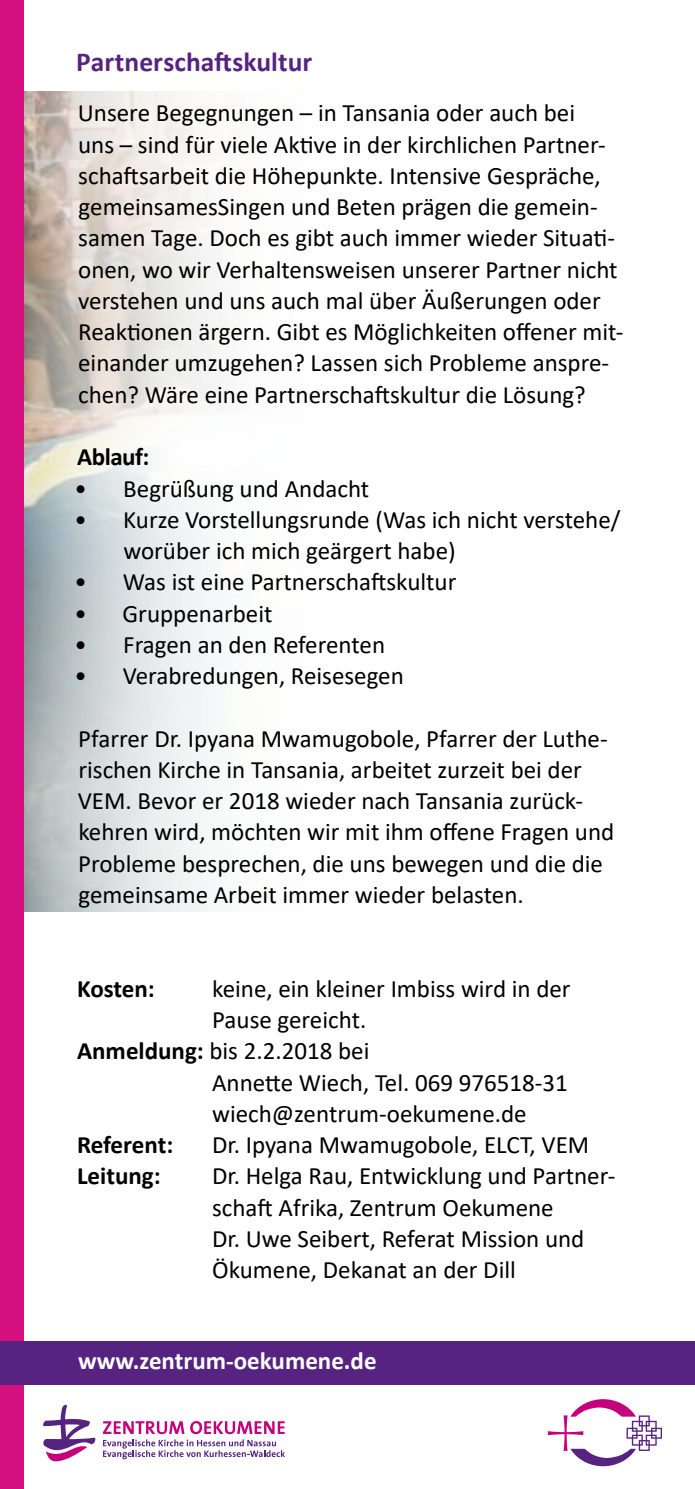
<style>
.page{position:relative;width:695px;height:1489px;background:#fff}
.page>*{position:absolute;margin:0;border:0;box-sizing:border-box;transform-origin:0 0}
.t1{font:700 27.5px "Calibri";color:#572381}
.t2{font:25px/31.2px "Calibri";color:#000}
.t3{font:700 25px "Calibri";letter-spacing:-.01em;color:#000}
.t4{font:700 25px "Calibri";color:#fff}
.s1{font-weight:700}
</style>
<div class="page">
<img style="left:23px;top:91px;width:193px;height:820px">
<div style="left:0;top:0;width:23px;height:1488px;background:#d51181"></div>
<div style="left:0;top:1340px;width:694px;height:44px;background:#572381"></div>
<svg style="left:103px;top:1439px;width:182px;height:20px"></svg>
<svg style="left:43px;top:1404px;width:52px;height:57px"></svg>
<svg style="left:103px;top:1421px;width:81px;height:12px"></svg>
<svg style="left:190px;top:1421px;width:94px;height:12px"></svg>
<svg style="left:547px;top:1399px;width:115px;height:66px"></svg>
<p class="t1" style="left:76px;top:42px;width:237px">Partnerschaftskultur</p>
<p class="t2" style="left:78px;top:97px;width:547px">Unsere Begegnungen – in Tansania oder auch bei<br>uns – sind für viele Aktive in der kirchlichen Partner&shy;schaftsarbeit die Höhepunkte. Intensive Gespräche, gemeinsamesSingen und Beten prägen die gemein&shy;samen Tage. Doch es gibt auch immer wieder Situati&shy;onen, wo wir Verhaltensweisen unserer Partner nicht verstehen und uns auch mal über Äußerungen oder Reaktionen ärgern. Gibt es Möglichkeiten offener mit&shy;einander umzugehen? Lassen sich Probleme anspre&shy;chen? Wäre eine Partnerschaftskultur die Lösung?</p>
<p class="t3" style="left:77px;top:439px;width:74px">Ablauf:</p>
<p class="t2" style="left:74px;top:472px;width:296px">• Begrüßung und Andacht</p>
<p class="t2" style="left:123px;top:503px;width:498px;text-indent:-49px">• Kurze Vorstellungsrunde (Was ich nicht verstehe/ worüber ich mich geärgert habe)</p>
<p class="t2" style="left:74px;top:565px;width:383px">• Was ist eine Partnerschaftskultur</p>
<p class="t2" style="left:74px;top:597px;width:199px">• Gruppenarbeit</p>
<p class="t2" style="left:74px;top:628px;width:312px">• Fragen an den Referenten</p>
<p class="t2" style="left:74px;top:659px;width:331px">• Verabredungen, Reisesegen</p>
<p class="t2" style="left:78px;top:722px;width:538px">Pfarrer Dr. Ipyana Mwamugobole, Pfarrer der Luthe&shy;rischen Kirche in Tansania, arbeitet zurzeit bei der VEM. Bevor er 2018 wieder nach Tansania zurück&shy;kehren wird, möchten wir mit ihm offene Fragen und Probleme besprechen, die uns bewegen und die die gemeinsame Arbeit immer wieder belasten.</p>
<p class="t3" style="left:77px;top:970px;width:79px">Kosten:</p>
<p class="t2" style="left:212px;top:972px;width:360px">keine, ein kleiner Imbiss wird in der</p>
<p class="t2" style="left:212px;top:1003px;width:156px">Pause gereicht.</p>
<p class="t2" style="left:77px;top:1034px;width:294px"><span class="s1">Anmeldung:</span> bis 2.2.2018 bei</p>
<p class="t2" style="left:212px;top:1065px;width:357px">Annette Wiech, Tel. 069 976518-31</p>
<p class="t2" style="left:212px;top:1097px;width:316px">wiech@zentrum-oekumene.de</p>
<p class="t3" style="left:77px;top:1127px;width:98px">Referent:</p>
<p class="t2" style="left:212px;top:1128px;width:378px">Dr. Ipyana Mwamugobole, ELCT, VEM</p>
<p class="t3" style="left:77px;top:1158px;width:85px">Leitung:</p>
<p class="t2" style="left:212px;top:1159px;width:404px">Dr. Helga Rau, Entwicklung und Partner&shy;schaft Afrika, Zentrum Oekumene<br>Dr. Uwe Seibert, Referat Mission und Ökumene, Dekanat an der Dill</p>
<p class="t4" style="left:78px;top:1343px;width:300px">www.zentrum-oekumene.de</p>
</div>
